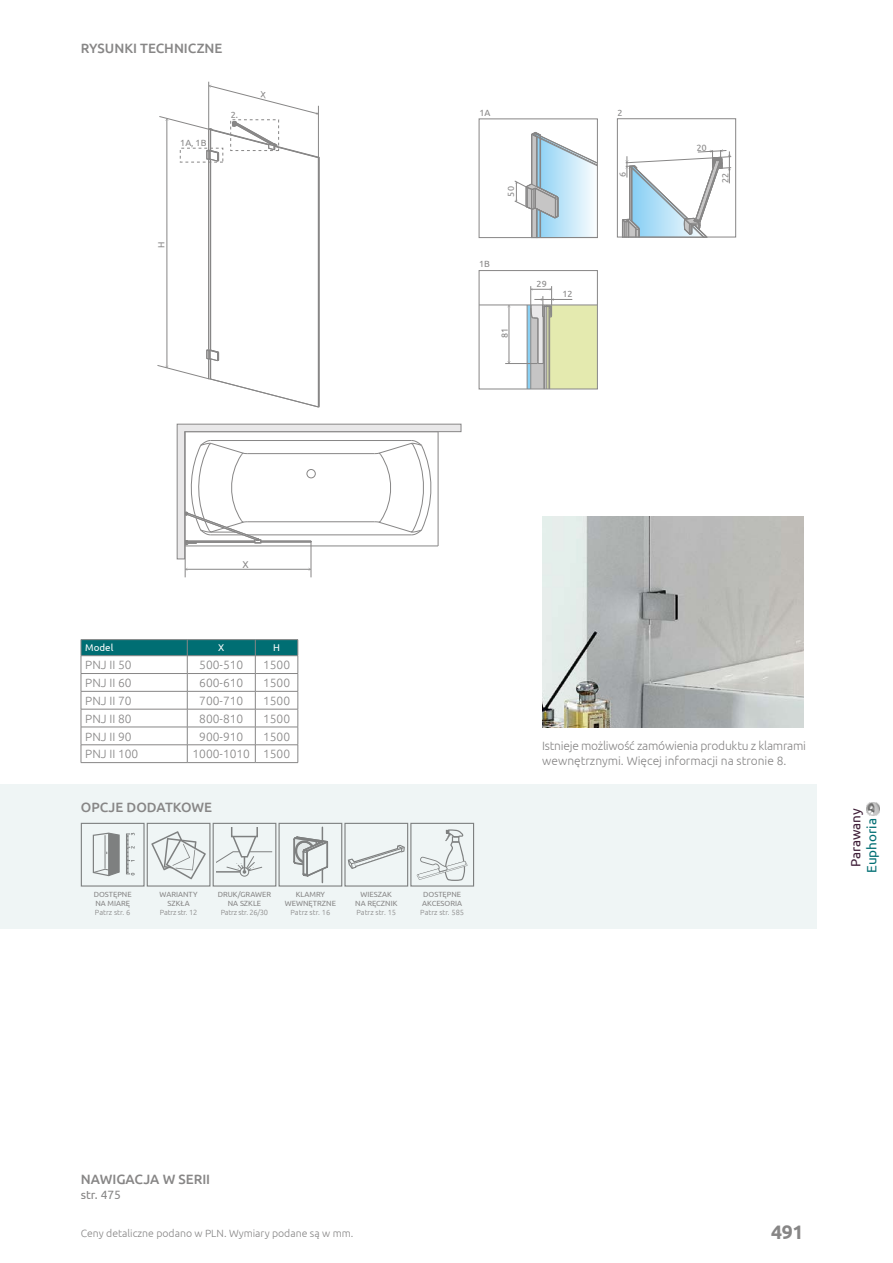
<style>
.page{position:relative;width:893px;height:1263px;background:#fff}
.page>*{position:absolute;margin:0;border:0;box-sizing:border-box;transform-origin:0 0}
.t1{font:700 19.5px "Ubuntu";color:#878686}
.t2{font:500 13.5px "Ubuntu";color:#878686}
.t3{font:13.5px "Ubuntu";color:#3f1f38}
.t4{font:13.5px "Ubuntu";color:#006e73}
.t5{font:300 12px "Ubuntu";color:#878686}
.t6{font:300 12px/15px "Ubuntu";letter-spacing:-.02em;color:#878686}
.t7{font:12px "Ubuntu";color:#878686}
.t8{font:300 10.5px "Ubuntu";color:#878686}
.t9{font:9.9px "Ubuntu";color:#878686}
.t10{font:9.75px "Ubuntu";color:#fff}
.t11{font:9px "Ubuntu";color:#878686}
.t12{font:7.5px/9px "Ubuntu";color:#878686;text-align:center}
.t13{font:300 7.5px "Ubuntu";color:#878686}
.t14{font:300 7.5px "Ubuntu";letter-spacing:-.03em;color:#878686}
.t15{font:300 7.5px "Ubuntu";letter-spacing:-.025em;color:#878686}
</style>
<div class="page">
<div style="left:0;top:784px;width:816px;height:145px;background:#eff5f5"></div>
<hr style="left:311px;top:541px;width:1px;height:36px;background:#878686">
<hr style="left:185px;top:545px;width:1px;height:32px;background:#878686">
<hr style="left:186px;top:569px;width:124px;height:1px;background:#878686">
<svg style="left:177px;top:424px;width:284px;height:135px"></svg>
<hr style="left:208px;top:82px;width:1px;height:47px;background:#878686">
<hr style="left:167px;top:119px;width:1px;height:249px;background:#878686">
<hr style="left:318px;top:158px;width:1px;height:249px;background:#878686">
<hr style="left:319px;top:158px;width:1px;height:249px;background:#878686">
<hr style="left:210px;top:159px;width:1px;height:191px;background:#878686">
<hr style="left:208px;top:159px;width:1px;height:191px;background:#878686">
<svg style="left:157px;top:349px;width:163px;height:59px"></svg>
<svg style="left:479px;top:119px;width:119px;height:119px"></svg>
<svg style="left:479px;top:270px;width:119px;height:119px"></svg>
<div style="left:617px;top:119px;width:119px;height:118px;border:1px solid #878686"></div>
<hr style="left:187px;top:639px;width:68px;height:1px;background:#878686">
<hr style="left:255px;top:639px;width:43px;height:1px;background:#878686">
<hr style="left:81px;top:762px;width:106px;height:1px;background:#878686">
<hr style="left:187px;top:762px;width:68px;height:1px;background:#878686">
<hr style="left:255px;top:762px;width:43px;height:1px;background:#878686">
<hr style="left:81px;top:639px;width:106px;height:1px;background:#878686">
<svg style="left:81px;top:640px;width:218px;height:122px"></svg>
<hr style="left:81px;top:655px;width:106px;height:1px;background:#878686">
<svg style="left:151px;top:831px;width:55px;height:48px"></svg>
<div style="left:147px;top:823px;width:63px;height:63px;border:1px solid #878686"></div>
<div style="left:240px;top:867px;width:9px;height:9px;border:1px solid #878686;border-radius:50%"></div>
<svg style="left:217px;top:827px;width:55px;height:47px"></svg>
<div style="left:213px;top:823px;width:63px;height:63px;border:1px solid #878686"></div>
<svg style="left:92px;top:832px;width:28px;height:45px"></svg>
<svg style="left:126px;top:833px;width:9px;height:42px"></svg>
<div style="left:81px;top:823px;width:64px;height:63px;border:1px solid #878686"></div>
<svg style="left:417px;top:829px;width:51px;height:52px"></svg>
<div style="left:410px;top:823px;width:64px;height:63px;border:1px solid #878686"></div>
<svg style="left:348px;top:845px;width:57px;height:24px"></svg>
<div style="left:344px;top:823px;width:64px;height:63px;border:1px solid #878686"></div>
<svg style="left:293px;top:827px;width:36px;height:55px"></svg>
<div style="left:279px;top:823px;width:63px;height:63px;border:1px solid #878686"></div>
<img style="left:542px;top:517px;width:262px;height:210px">
<svg style="left:867px;top:802px;width:13px;height:13px"></svg>
<svg style="left:159px;top:85px;width:161px;height:77px"></svg>
<svg style="left:622px;top:149px;width:109px;height:89px"></svg>
<p class="t2" style="left:81px;top:40px;width:143px">RYSUNKI TECHNICZNE</p>
<p class="t11" style="left:180px;top:138px;width:28px">1A, 1B</p>
<p class="t11" style="left:231px;top:109px;width:9px">2.</p>
<p class="t11" style="left:156px;top:248px;width:8px;rotate:-90deg">H</p>
<p class="t11" style="left:479px;top:107px;width:13px">1A</p>
<p class="t11" style="left:506px;top:196px;width:12px;rotate:-90deg">50</p>
<p class="t11" style="left:479px;top:258px;width:12px">1B</p>
<p class="t11" style="left:499px;top:338px;width:12px;rotate:-90deg">81</p>
<p class="t11" style="left:537px;top:278px;width:12px">29</p>
<p class="t11" style="left:562px;top:289px;width:12px">12</p>
<p class="t11" style="left:617px;top:107px;width:7px">2</p>
<p class="t11" style="left:617px;top:177px;width:7px;rotate:-90deg">6</p>
<p class="t11" style="left:720px;top:183px;width:12px;rotate:-90deg">22</p>
<p class="t9" style="left:243px;top:558px;width:8px">X</p>
<p class="t10" style="left:85px;top:642px;width:30px">Model</p>
<p class="t10" style="left:218px;top:642px;width:8px">X</p>
<p class="t10" style="left:273px;top:642px;width:8px">H</p>
<p class="t5" style="left:85px;top:658px;width:48px">PNJ II 50</p>
<p class="t5" style="left:199px;top:658px;width:45px">500-510</p>
<p class="t5" style="left:263px;top:658px;width:29px">1500</p>
<p class="t5" style="left:85px;top:676px;width:48px">PNJ II 60</p>
<p class="t5" style="left:199px;top:676px;width:45px">600-610</p>
<p class="t5" style="left:263px;top:676px;width:29px">1500</p>
<p class="t5" style="left:85px;top:693px;width:48px">PNJ II 70</p>
<p class="t5" style="left:199px;top:693px;width:45px">700-710</p>
<p class="t5" style="left:263px;top:693px;width:29px">1500</p>
<p class="t5" style="left:85px;top:711px;width:48px">PNJ II 80</p>
<p class="t5" style="left:199px;top:711px;width:45px">800-810</p>
<p class="t5" style="left:263px;top:711px;width:29px">1500</p>
<p class="t5" style="left:85px;top:729px;width:48px">PNJ II 90</p>
<p class="t5" style="left:199px;top:729px;width:45px">900-910</p>
<p class="t5" style="left:263px;top:729px;width:29px">1500</p>
<p class="t5" style="left:85px;top:747px;width:55px">PNJ II 100</p>
<p class="t5" style="left:193px;top:747px;width:99px">1000-1010 1500</p>
<p class="t2" style="left:81px;top:799px;width:133px">OPCJE DODATKOWE</p>
<p class="t12" style="left:94px;top:889px;width:39px;text-align:left">DOSTĘPNE<br>NA MIARĘ</p>
<p class="t13" style="left:95px;top:907px;width:37px">Patrz str. 6</p>
<p class="t12" style="left:160px;top:889px;width:39px">WARIANTY<br>SZKŁA</p>
<p class="t15" style="left:160px;top:907px;width:39px">Patrz str. 12</p>
<p class="t12" style="left:218px;top:889px;width:55px">DRUK/GRAWER<br>NA SZKLE</p>
<p class="t14" style="left:221px;top:907px;width:49px">Patrz str. 26/30</p>
<p class="t12" style="left:285px;top:889px;width:53px">KLAMRY<br>WEWNĘTRZNE</p>
<p class="t13" style="left:291px;top:907px;width:41px">Patrz str. 16</p>
<p class="t12" style="left:355px;top:889px;width:44px">WIESZAK<br>NA RĘCZNIK</p>
<p class="t13" style="left:356px;top:907px;width:41px">Patrz str. 15</p>
<p class="t12" style="left:422px;top:889px;width:41px;text-align:left">DOSTĘPNE<br>AKCESORIA</p>
<p class="t13" style="left:420px;top:907px;width:45px">Patrz str. 585</p>
<p class="t6" style="left:542px;top:737px;width:265px">Istnieje możliwość zamówienia produktu z klamrami wewnętrznymi. Więcej informacji na stronie 8.</p>
<p class="t3" style="left:847px;top:867px;width:60px;rotate:-90deg">Parawany</p>
<p class="t4" style="left:864px;top:873px;width:56px;rotate:-90deg">Euphoria</p>
<p class="t2" style="left:81px;top:1171px;width:131px">NAWIGACJA W SERII</p>
<p class="t7" style="left:81px;top:1188px;width:42px">str. 475</p>
<p class="t8" style="left:81px;top:1227px;width:274px">Ceny detaliczne podano w PLN. Wymiary podane są w mm.</p>
<h1 class="t1" style="left:771px;top:1220px;width:34px">491</h1>
</div>
